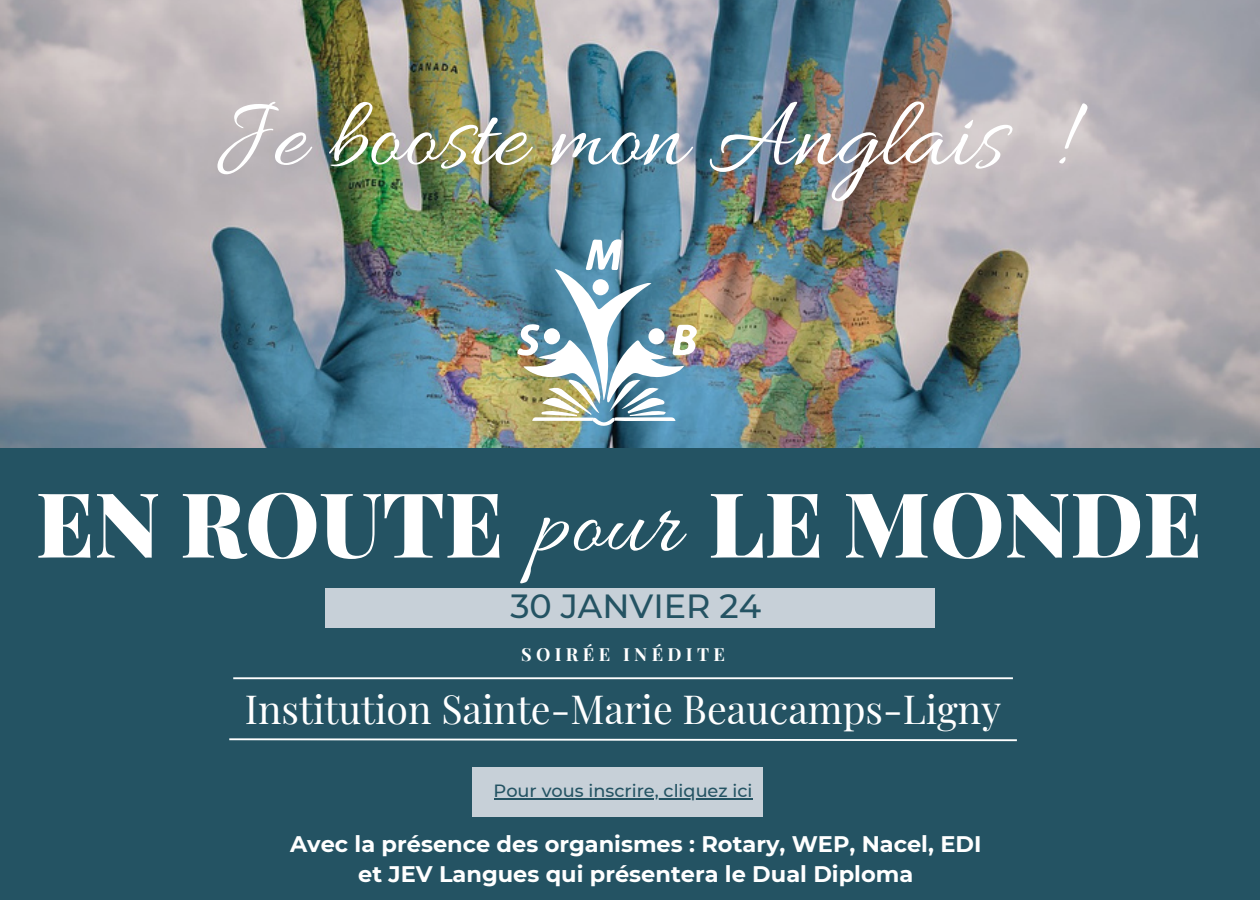
<style>
.page{position:relative;width:1260px;height:900px;background:#245363}
.page>*{position:absolute;margin:0;border:0;box-sizing:border-box;transform-origin:0 0}
.t1{font:102.5px "Allura";color:#fff}
.t2{font:98.75px "Allura";color:#fff}
.t3{font:900 90px "Playfair Display";color:#fff}
.t4{font:39.25px "Playfair Display";color:#fff}
.t5{font:500 33.5px "Montserrat";color:#245363}
.t6{font:700 22.5px "Montserrat";color:#fff}
.t7{font:700 18px "Playfair Display";letter-spacing:.24em;color:#fff}
.t8{font:500 17.75px "Montserrat";color:#245363}
</style>
<div class="page">
<img style="left:0;top:0;width:1260px;height:447px">
<div style="left:325px;top:588px;width:610px;height:40px;background:#c7d0d8"></div>
<hr style="left:233px;top:677px;width:780px;height:2px;background:#fff">
<svg style="left:229px;top:738px;width:788px;height:4px"></svg>
<div style="left:473px;top:767px;width:290px;height:50px;background:#c7d0d8"></div>
<hr style="left:494px;top:798px;width:259px;height:2px;background:#245363">
<img style="left:517px;top:238px;width:182px;height:190px">
<p class="t1" style="left:214px;top:80px;width:854px">Je booste mon Anglais !</p>
<p class="t3" style="left:36px;top:460px;width:469px">EN ROUTE</p>
<p class="t3" style="left:708px;top:460px;width:495px">LE MONDE</p>
<p class="t5" style="left:510px;top:585px;width:252px">30 JANVIER 24</p>
<p class="t7" style="left:521px;top:642px;width:205px">SOIRÉE INÉDITE</p>
<p class="t2" style="left:534px;top:469px;width:148px">pour</p>
<p class="t4" style="left:245px;top:681px;width:758px">Institution Sainte-Marie Beaucamps-Ligny</p>
<p class="t8" style="left:494px;top:779px;width:260px">Pour vous inscrire, cliquez ici</p>
<p class="t6" style="left:290px;top:830px;width:693px">Avec la présence des organismes : Rotary, WEP, Nacel, EDI</p>
<p class="t6" style="left:358px;top:860px;width:556px">et JEV Langues qui présentera le Dual Diploma</p>
</div>
